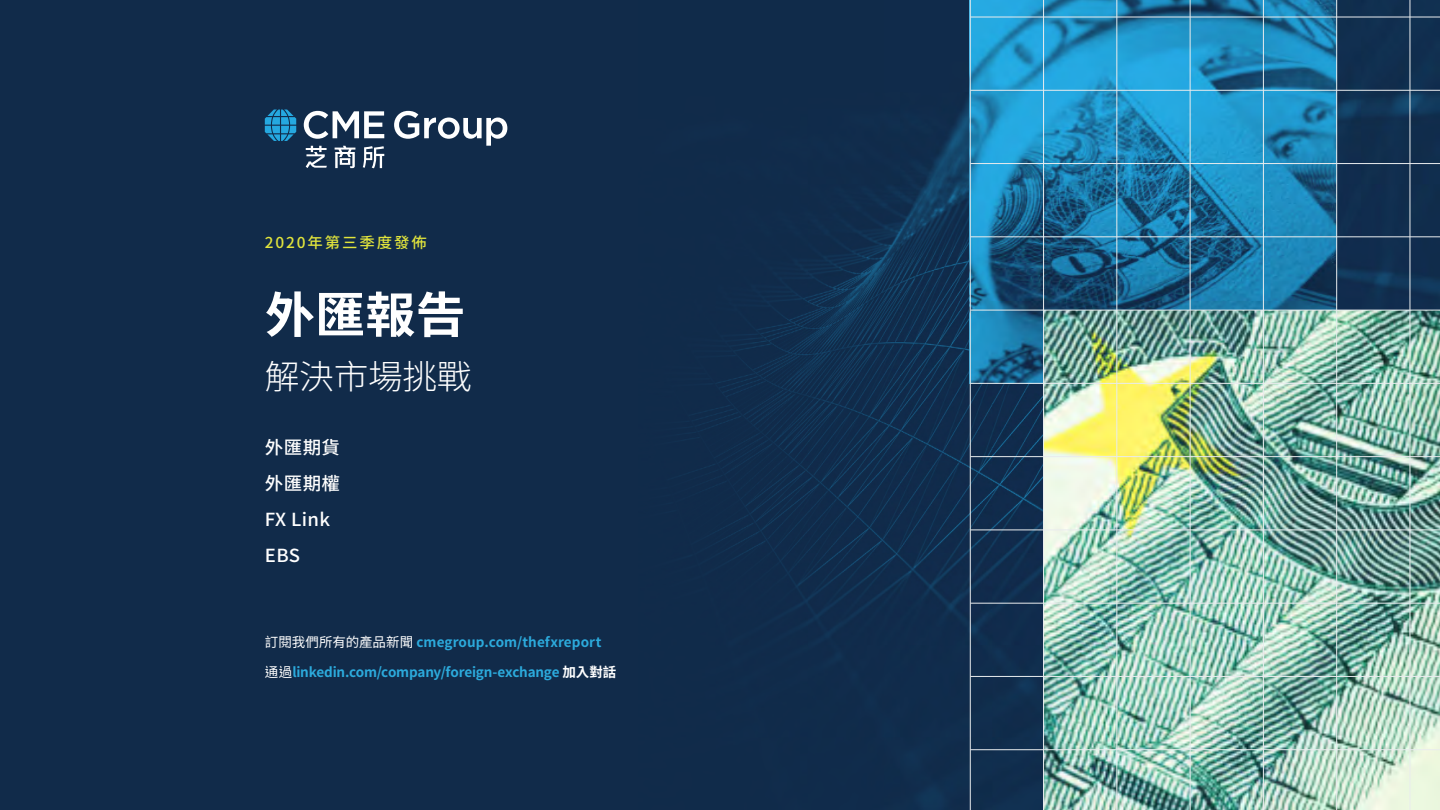
<style>
.page{position:relative;width:1440px;height:810px;background:#112b4a}
.page>*{position:absolute;margin:0;border:0;box-sizing:border-box;transform-origin:0 0}
.t1{font:700 48.75px "Noto Sans CJ Ktc";color:#fff}
.t2{font:300 33.75px "Noto Sans CJ Ktc";letter-spacing:-.01em;color:#fff}
.t3{font:500 18px/36px "Noto Sans CJ Ktc";letter-spacing:.02em;color:#fff}
.t4{font:500 15px "Noto Sans CJ Ktc";letter-spacing:.12em;color:#e1e43c}
.t5{font:700 13.5px "Noto Sans CJ Ktc";letter-spacing:-.015em;color:#2caadc}
.t6{font:700 13.5px "Noto Sans CJ Ktc";letter-spacing:.005em;color:#2caadc}
.s1{font-weight:400;color:#fff}
.s2{color:#fff}
</style>
<div class="page">
<img style="left:350px;top:0;width:1090px;height:810px">
<img style="left:971px;top:0;width:365px;height:383px">
<img style="left:1044px;top:311px;width:396px;height:499px">
<hr style="left:970px;top:90px;width:470px;height:1px;background:#e9ecee">
<hr style="left:970px;top:17px;width:470px;height:1px;background:#e9ecee">
<hr style="left:970px;top:310px;width:470px;height:1px;background:#e9ecee">
<hr style="left:970px;top:456px;width:470px;height:1px;background:#e9ecee">
<hr style="left:970px;top:603px;width:470px;height:1px;background:#e9ecee">
<hr style="left:970px;top:163px;width:470px;height:1px;background:#e9ecee">
<hr style="left:970px;top:237px;width:470px;height:1px;background:#e9ecee">
<hr style="left:970px;top:383px;width:470px;height:1px;background:#e9ecee">
<hr style="left:970px;top:530px;width:470px;height:1px;background:#e9ecee">
<hr style="left:970px;top:676px;width:470px;height:1px;background:#e9ecee">
<hr style="left:970px;top:749px;width:470px;height:1px;background:#e9ecee">
<hr style="left:970px;top:0;width:1px;height:810px;background:#e9ecee">
<hr style="left:1117px;top:0;width:1px;height:810px;background:#e9ecee">
<hr style="left:1263px;top:0;width:1px;height:810px;background:#e9ecee">
<hr style="left:1043px;top:0;width:1px;height:810px;background:#e9ecee">
<hr style="left:1190px;top:0;width:1px;height:810px;background:#e9ecee">
<hr style="left:1410px;top:0;width:1px;height:810px;background:#e9ecee">
<hr style="left:1336px;top:0;width:1px;height:810px;background:#e9ecee">
<svg style="left:306px;top:146px;width:21px;height:22px"></svg>
<svg style="left:335px;top:146px;width:20px;height:22px"></svg>
<svg style="left:363px;top:146px;width:21px;height:22px"></svg>
<svg style="left:304px;top:111px;width:80px;height:28px"></svg>
<svg style="left:394px;top:111px;width:113px;height:35px"></svg>
<svg style="left:265px;top:110px;width:31px;height:31px"></svg>
<p class="t4" style="left:265px;top:235px;width:163px">2020年第三季度發佈</p>
<h1 class="t1" style="left:265px;top:287px;width:202px">外匯報告</h1>
<h2 class="t2" style="left:265px;top:358px;width:208px">解決市場挑戰</h2>
<h3 class="t3" style="left:265px;top:430px;width:77px">外匯期貨外匯期權<br>FX Link<br>EBS</h3>
<p class="t6" style="left:265px;top:634px;width:338px"><span class="s1">訂閱我們所有的產品新聞</span> cmegroup.com/thefxreport</p>
<p class="t5" style="left:265px;top:664px;width:353px"><span class="s1">通過</span>linkedin.com/company/foreign-exchange <span class="s2">加入對話</span></p>
</div>
